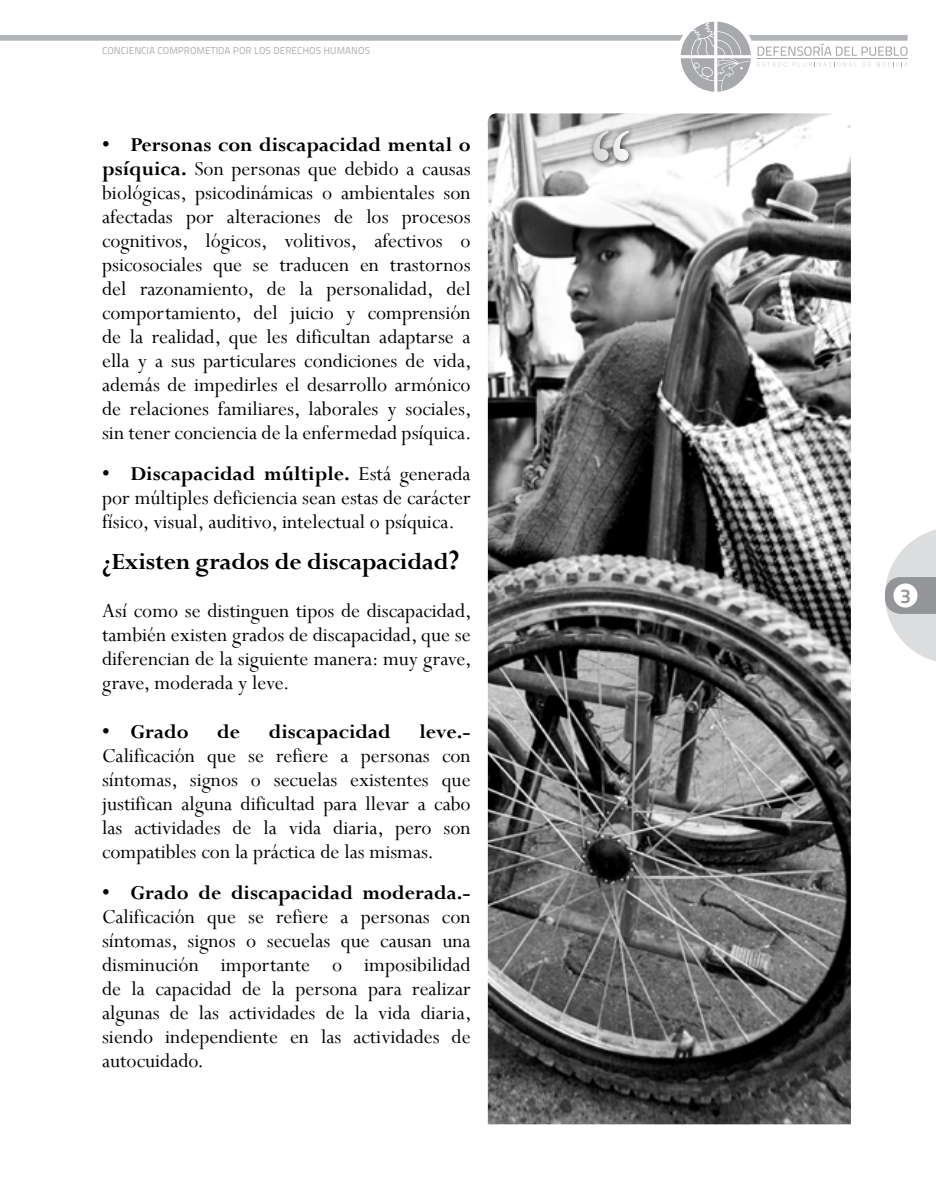
<style>
.page{position:relative;width:936px;height:1191px;background:#fff}
.page>*{position:absolute;margin:0;border:0;box-sizing:border-box;transform-origin:0 0}
.t1{font:126px "Perpetua";color:#fff}
.t2{font:700 26px "Perpetua";letter-spacing:-.01em;color:#000}
.t3{font:22px/24px "Perpetua";color:#000;text-align:justify}
.t4{font:700 22px "Perpetua";color:#000}
.t5{font:20px "Titillium Maps 26 L 750 wt";color:#939598}
.t6{font:10px "Titillium Maps 26 L 500 wt";color:#b1b4b6}
.s1{font-weight:700}
.s2{font-size:30px}
</style>
<div class="page">
<svg style="left:885px;top:530px;width:50px;height:131px"></svg>
<svg style="left:0;top:22px;width:907px;height:70px"></svg>
<div style="left:893px;top:583px;width:24px;height:24px;background:#fff;border-radius:50%"></div>
<img style="left:487px;top:113px;width:363px;height:1011px">
<div style="left:588px;top:126px;width:48px;height:43px;background:#000;opacity:.75"></div>
<p class="t6" style="left:102px;top:43px;width:269px">CONCIENCIA COMPROMETIDA POR LOS DERECHOS HUMANOS</p>
<p class="t3" style="left:102px;top:132px;width:371px"><span class="s1">• Personas con discapacidad mental o psíquica.</span> Son personas que debido a causas biológicas, psicodinámicas o ambientales son afectadas por alteraciones de los procesos cognitivos, lógicos, volitivos, afectivos o psicosociales que se traducen en trastornos del razonamiento, de la personalidad, del comportamiento, del juicio y comprensión de la realidad, que les dificultan adaptarse a ella y a sus particulares condiciones de vida, además de impedirles el desarrollo armónico de relaciones familiares, laborales y sociales, sin tener conciencia de la enfermedad psíquica.</p>
<p class="t3" style="left:102px;top:461px;width:370px"><span class="s1">• Discapacidad múltiple.</span> Está generada por múltiples deficiencia sean estas de carácter físico, visual, auditivo, intelectual o psíquica.</p>
<p class="t2" style="left:102px;top:545px;width:359px">¿Existen grados de discapacidad<span class="s2">?</span></p>
<p class="t3" style="left:102px;top:598px;width:371px">Así como se distinguen tipos de discapacidad, también existen grados de discapacidad, que se diferencian de la siguiente manera: muy grave, grave, moderada y leve.</p>
<p class="t4" style="left:102px;top:717px;width:88px">• Grado</p>
<p class="t4" style="left:217px;top:717px;width:24px">de</p>
<p class="t4" style="left:269px;top:717px;width:123px">discapacidad</p>
<p class="t4" style="left:419px;top:717px;width:53px">leve.-</p>
<p class="t3" style="left:102px;top:742px;width:370px">Calificación que se refiere a personas con síntomas, signos o secuelas existentes que justifican alguna dificultad para llevar a cabo las actividades de la vida diaria, pero son compatibles con la práctica de las mismas.</p>
<p class="t4" style="left:102px;top:878px;width:370px">• Grado de discapacidad moderada.-</p>
<p class="t3" style="left:102px;top:903px;width:371px">Calificación que se refiere a personas con síntomas, signos o secuelas que causan una disminución importante o imposibilidad de la capacidad de la persona para realizar algunas de las actividades de la vida diaria, siendo independiente en las actividades de autocuidado.</p>
<h1 class="t1" style="left:592px;top:94px;width:41px">“</h1>
<p class="t5" style="left:900px;top:580px;width:12px">3</p>
</div>
